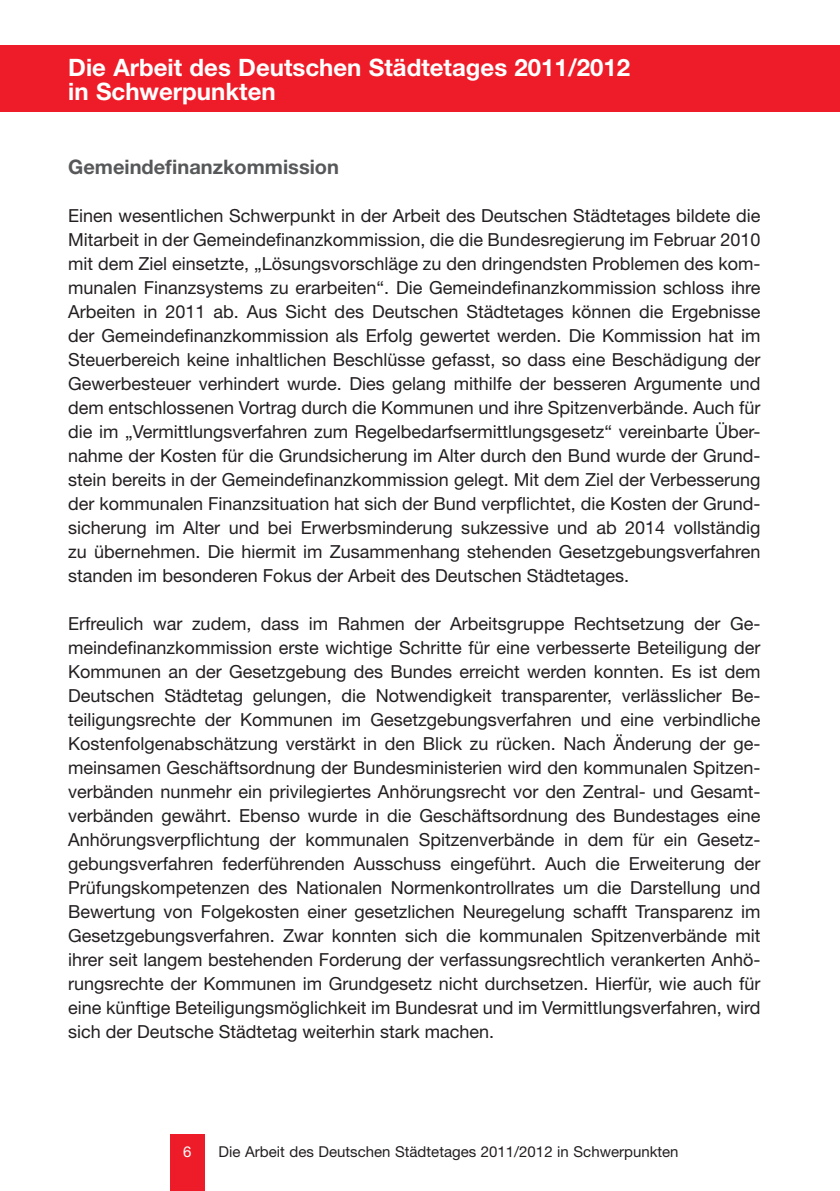
<style>
.page{position:relative;width:840px;height:1191px;background:#fff}
.page>*{position:absolute;margin:0;border:0;box-sizing:border-box;transform-origin:0 0}
.t1{font:700 24px/24px "Helvetica Neue";color:#fff}
.t2{font:700 20px "Helvetica Neue";color:#57585a}
.t3{font:18px/24px "Helvetica Neue";color:#231f20;text-align:justify}
.t4{font:15px "Helvetica Neue";color:#231f20}
.t5{font:15px "Helvetica Neue";color:#fff}
</style>
<div class="page">
<div style="left:170px;top:1134px;width:34px;height:57px;background:#ee1c28"></div>
<div style="left:0;top:45px;width:839px;height:67px;background:#ee1c28"></div>
<h1 class="t1" style="left:68px;top:57px;width:563px">Die Arbeit des Deutschen Städtetages 2011/2012 in Schwerpunkten</h1>
<p class="t2" style="left:68px;top:160px;width:272px">Gemeindefinanzkommission</p>
<p class="t3" style="left:68px;top:205px;width:693px">Einen wesentlichen Schwerpunkt in der Arbeit des Deutschen Städtetages bildete die Mitarbeit in der Gemeindefinanzkommission, die die Bundesregierung im Februar 2010 mit dem Ziel einsetzte, „Lösungsvorschläge zu den dringendsten Problemen des kom&shy;munalen Finanzsystems zu erarbeiten“. Die Gemeindefinanzkommission schloss ihre Arbeiten in 2011 ab. Aus Sicht des Deutschen Städtetages können die Ergebnisse der Gemeindefinanzkommission als Erfolg gewertet werden. Die Kommission hat im Steuerbereich keine inhaltlichen Beschlüsse gefasst, so dass eine Beschädigung der Gewerbesteuer verhindert wurde. Dies gelang mithilfe der besseren Argumente und dem entschlossenen Vortrag durch die Kommunen und ihre Spitzenverbände. Auch für die im „Vermittlungsverfahren zum Regelbedarfsermittlungsgesetz“ vereinbarte Über&shy;nahme der Kosten für die Grundsicherung im Alter durch den Bund wurde der Grund&shy;stein bereits in der Gemeindefinanzkommission gelegt. Mit dem Ziel der Verbesserung der kommunalen Finanzsituation hat sich der Bund verpflichtet, die Kosten der Grund&shy;sicherung im Alter und bei Erwerbsminderung sukzessive und ab 2014 vollständig zu übernehmen. Die hiermit im Zusammenhang stehenden Gesetzgebungsverfahren standen im besonderen Fokus der Arbeit des Deutschen Städtetages.</p>
<p class="t3" style="left:68px;top:613px;width:693px">Erfreulich war zudem, dass im Rahmen der Arbeitsgruppe Rechtsetzung der Ge&shy;meindefinanzkommission erste wichtige Schritte für eine verbesserte Beteiligung der Kommunen an der Gesetzgebung des Bundes erreicht werden konnten. Es ist dem Deutschen Städtetag gelungen, die Notwendigkeit transparenter, verlässlicher Be&shy;teiligungsrechte der Kommunen im Gesetzgebungsverfahren und eine verbindliche Kostenfolgenabschätzung verstärkt in den Blick zu rücken. Nach Änderung der ge&shy;meinsamen Geschäftsordnung der Bundesministerien wird den kommunalen Spitzen&shy;verbänden nunmehr ein privilegiertes Anhörungsrecht vor den Zentral- und Gesamt&shy;verbänden gewährt. Ebenso wurde in die Geschäftsordnung des Bundestages eine Anhörungsverpflichtung der kommunalen Spitzenverbände in dem für ein Gesetz&shy;gebungsverfahren federführenden Ausschuss eingeführt. Auch die Erweiterung der Prüfungskompetenzen des Nationalen Normenkontrollrates um die Darstellung und Bewertung von Folgekosten einer gesetzlichen Neuregelung schafft Transparenz im Gesetzgebungsverfahren. Zwar konnten sich die kommunalen Spitzenverbände mit ihrer seit langem bestehenden Forderung der verfassungsrechtlich verankerten Anhö&shy;rungsrechte der Kommunen im Grundgesetz nicht durchsetzen. Hierfür, wie auch für eine künftige Beteiligungsmöglichkeit im Bundesrat und im Vermittlungsverfahren, wird sich der Deutsche Städtetag weiterhin stark machen.</p>
<p class="t5" style="left:183px;top:1146px;width:10px">6</p>
<p class="t4" style="left:218px;top:1146px;width:461px">Die Arbeit des Deutschen Städtetages 2011/2012 in Schwerpunkten</p>
</div>
